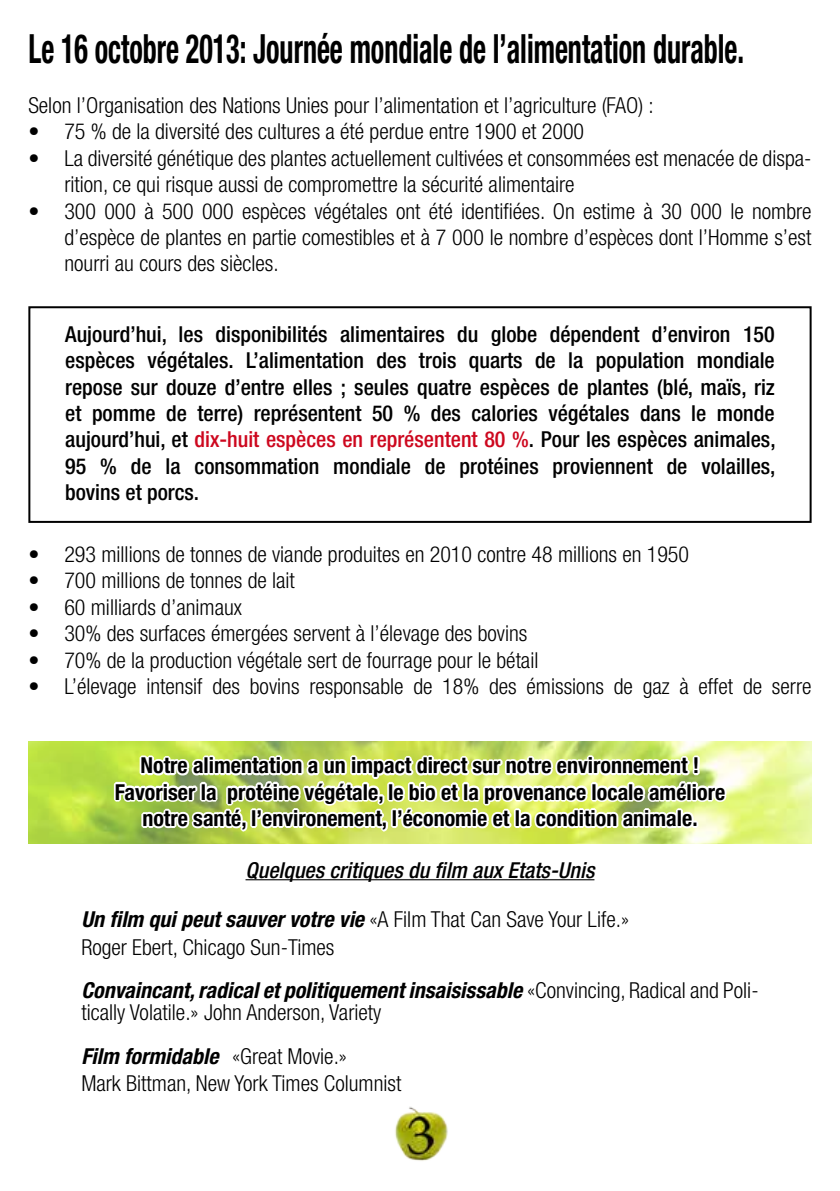
<style>
.page{position:relative;width:840px;height:1191px;background:#fff}
.page>*{position:absolute;margin:0;border:0;box-sizing:border-box;transform-origin:0 0}
.t1{font:700 condensed 40.4px "Helvetica Neue LT Pro";color:#000;scale:.69 1}
.t2{font:300 condensed 22px/26.4px "Helvetica Neue LT Pro";color:#000}
.t3{font:500 condensed 22px/26.4px "Helvetica Neue LT Pro";color:#000;text-align:justify}
.t4{font:700 condensed 22px/26.4px "Helvetica Neue LT Pro";color:#000;text-align:center}
.t5{font:italic 500 condensed 22px "Helvetica Neue LT Pro";color:#000}
.s1{color:#cd071e}
.s2{font-weight:700;font-style:italic}
</style>
<div class="page">
<img style="left:28px;top:741px;width:783px;height:102px">
<svg style="left:112px;top:741px;width:616px;height:103px"></svg>
<div style="left:691px;top:820px;width:7px;height:8px;border:4px solid #fff"></div>
<img style="left:395px;top:1107px;width:53px;height:54px">
<hr style="left:245px;top:879px;width:349px;height:1px;background:#000">
<div style="left:28px;top:306px;width:783px;height:217px;border:2px solid #000"></div>
<h1 class="t1" style="left:28px;top:24px;width:1038px">Le 16 octobre 2013: Journée mondiale de l’alimentation durable.</h1>
<p class="t2" style="left:28px;top:92px;width:626px">Selon l’Organisation des Nations Unies pour l’alimentation et l’agriculture (FAO) :</p>
<p class="t2" style="left:28px;top:118px;width:557px">• 75 % de la diversité des cultures a été perdue entre 1900 et 2000</p>
<p class="t2" style="left:64px;top:145px;width:748px;text-indent:-36px">• La diversité génétique des plantes actuellement cultivées et consommées est menacée de dispa&shy;rition, ce qui risque aussi de compromettre la sécurité alimentaire</p>
<p class="t2" style="left:64px;top:197px;width:748px;text-align:justify;text-indent:-36px">• 300 000 à 500 000 espèces végétales ont été identifiées. On estime à 30 000 le nombre d’espèce de plantes en partie comestibles et à 7 000 le nombre d’espèces dont l’Homme s’est nourri au cours des siècles.</p>
<p class="t3" style="left:65px;top:320px;width:711px">Aujourd’hui, les disponibilités alimentaires du globe dépendent d’environ 150 espèces végétales. L’alimentation des trois quarts de la population mondiale repose sur douze d’entre elles ; seules quatre espèces de plantes (blé, maïs, riz et pomme de terre) représentent 50 % des calories végétales dans le monde aujourd’hui, et <span class="s1">dix-huit espèces en représentent 80 %</span>. Pour les espèces animales, 95 % de la consommation mondiale de protéines proviennent de volailles, bovins et porcs.</p>
<p class="t2" style="left:28px;top:541px;width:661px">• 293 millions de tonnes de viande produites en 2010 contre 48 millions en 1950</p>
<p class="t2" style="left:28px;top:567px;width:268px">• 700 millions de tonnes de lait</p>
<p class="t2" style="left:28px;top:593px;width:215px">• 60 milliards d’animaux</p>
<p class="t2" style="left:28px;top:620px;width:500px">• 30% des surfaces émergées servent à l’élevage des bovins</p>
<p class="t2" style="left:28px;top:646px;width:511px">• 70% de la production végétale sert de fourrage pour le bétail</p>
<p class="t2" style="left:28px;top:673px;width:784px">• L’élevage intensif des bovins responsable de 18% des émissions de gaz à effet de serre</p>
<p class="t4" style="left:115px;top:752px;width:611px">Notre alimentation a un impact direct sur notre environnement !<br>Favoriser la protéine végétale, le bio et la provenance locale améliore notre santé, l’environement, l’économie et la condition animale.</p>
<p class="t5" style="left:245px;top:856px;width:350px">Quelques critiques du film aux Etats-Unis</p>
<p class="t2" style="left:81px;top:905px;width:549px;line-height:27.6px"><span class="s2">Un film qui peut sauver votre vie</span> «A Film That Can Save Your Life.»<br>Roger Ebert, Chicago Sun-Times</p>
<p class="t2" style="left:81px;top:979px;width:678px;line-height:22px"><span class="s2">Convaincant, radical et politiquement insaisissable</span> «Convincing, Radical and Poli&shy;tically Volatile.» John Anderson, Variety</p>
<p class="t2" style="left:81px;top:1042px;width:321px;line-height:27.6px"><span class="s2">Film formidable</span> «Great Movie.»<br>Mark Bittman, New York Times Columnist</p>
</div>
